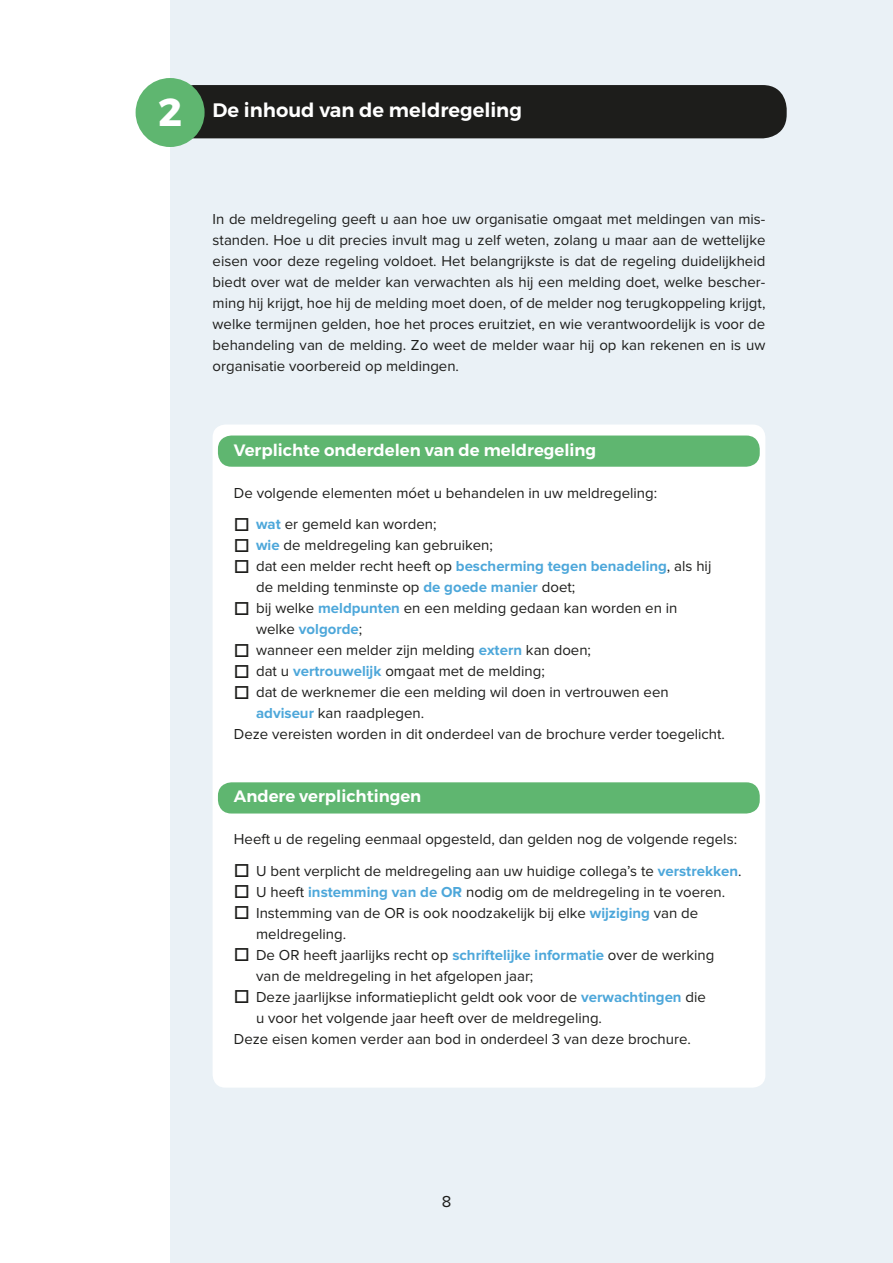
<style>
.page{position:relative;width:893px;height:1263px;background:#fff}
.page>*{position:absolute;margin:0;border:0;box-sizing:border-box;transform-origin:0 0}
.t1{font:600 19.5px "Montserrat";color:#fff}
.t2{font:600 16.5px "Montserrat";color:#fff}
.t3{font:16.5px "Proxima Nova";color:#1d1d1b}
.t4{font:15px/21px "Proxima Nova";color:#1d1d1b}
.s1{font-weight:700;font-size:39px}
.s2{font-weight:700;color:#4da7da}
</style>
<div class="page">
<div style="left:170px;top:0;width:723px;height:1263px;background:#eaf1f6"></div>
<div style="left:213px;top:425px;width:552px;height:663px;background:#fff;border-radius:13px"></div>
<div style="left:170px;top:85px;width:617px;height:53px;background:#1d1d1b;border-radius:24px"></div>
<div style="left:218px;top:435px;width:542px;height:32px;background:#5fb670;border-radius:14px"></div>
<div style="left:218px;top:782px;width:542px;height:31px;background:#5fb670;border-radius:14px"></div>
<div style="left:136px;top:78px;width:69px;height:69px;background:#5fb670;border-radius:50%"></div>
<h1 class="t1" style="left:158px;top:98px;width:365px"><span class="s1">2</span> De inhoud van de meldregeling</h1>
<p class="t4" style="left:213px;top:209px;width:554px;text-align:justify">In de meldregeling geeft u aan hoe uw organisatie omgaat met meldingen van mis&shy;standen. Hoe u dit precies invult mag u zelf weten, zolang u maar aan de wettelijke eisen voor deze regeling voldoet. Het belangrijkste is dat de regeling duidelijkheid biedt over wat de melder kan verwachten als hij een melding doet, welke bescher&shy;ming hij krijgt, hoe hij de melding moet doen, of de melder nog terugkoppeling krijgt, welke termijnen gelden, hoe het proces eruitziet, en wie verantwoordelijk is voor de behandeling van de melding. Zo weet de melder waar hij op kan rekenen en is uw organisatie voorbereid op meldingen.</p>
<p class="t2" style="left:234px;top:439px;width:364px">Verplichte onderdelen van de meldregeling</p>
<p class="t4" style="left:234px;top:482px;width:425px">De volgende elementen móet u behandelen in uw meldregeling:</p>
<p class="t4" style="left:234px;top:514px;width:204px">□ <span class="s2">wat</span> er gemeld kan worden;</p>
<p class="t4" style="left:234px;top:535px;width:261px">□ <span class="s2">wie</span> de meldregeling kan gebruiken;</p>
<p class="t4" style="left:256px;top:556px;width:457px;text-indent:-22px">□ dat een melder recht heeft op <span class="s2">bescherming tegen benadeling</span>, als hij de melding tenminste op <span class="s2">de goede manier</span> doet;</p>
<p class="t4" style="left:256px;top:598px;width:423px;text-indent:-22px">□ bij welke <span class="s2">meldpunten</span> en een melding gedaan kan worden en in welke <span class="s2">volgorde</span>;</p>
<p class="t4" style="left:234px;top:640px;width:359px">□ wanneer een melder zijn melding <span class="s2">extern</span> kan doen;</p>
<p class="t4" style="left:234px;top:661px;width:312px">□ dat u <span class="s2">vertrouwelijk</span> omgaat met de melding;</p>
<p class="t4" style="left:234px;top:682px;width:436px">□ dat de werknemer die een melding wil doen in vertrouwen een</p>
<p class="t4" style="left:256px;top:703px;width:170px"><span class="s2">adviseur</span> kan raadplegen.</p>
<p class="t4" style="left:234px;top:724px;width:493px">Deze vereisten worden in dit onderdeel van de brochure verder toegelicht.</p>
<p class="t2" style="left:234px;top:786px;width:189px">Andere verplichtingen</p>
<p class="t4" style="left:234px;top:829px;width:505px">Heeft u de regeling eenmaal opgesteld, dan gelden nog de volgende regels:</p>
<p class="t4" style="left:234px;top:860px;width:509px">□ U bent verplicht de meldregeling aan uw huidige collega’s te <span class="s2">verstrekken</span>.</p>
<p class="t4" style="left:234px;top:881px;width:493px">□ U heeft <span class="s2">instemming van de OR</span> nodig om de meldregeling in te voeren.</p>
<p class="t4" style="left:256px;top:902px;width:444px;text-indent:-22px">□ Instemming van de OR is ook noodzakelijk bij elke <span class="s2">wijziging</span> van de meldregeling.</p>
<p class="t4" style="left:256px;top:944px;width:460px;text-indent:-22px">□ De OR heeft jaarlijks recht op <span class="s2">schriftelijke informatie</span> over de werking van de meldregeling in het afgelopen jaar;</p>
<p class="t4" style="left:234px;top:986px;width:474px">□ Deze jaarlijkse informatieplicht geldt ook voor de <span class="s2">verwachtingen</span> die</p>
<p class="t4" style="left:256px;top:1007px;width:347px">u voor het volgende jaar heeft over de meldregeling.</p>
<p class="t4" style="left:234px;top:1028px;width:459px">Deze eisen komen verder aan bod in onderdeel 3 van deze brochure.</p>
<p class="t3" style="left:442px;top:1192px;width:11px">8</p>
</div>
